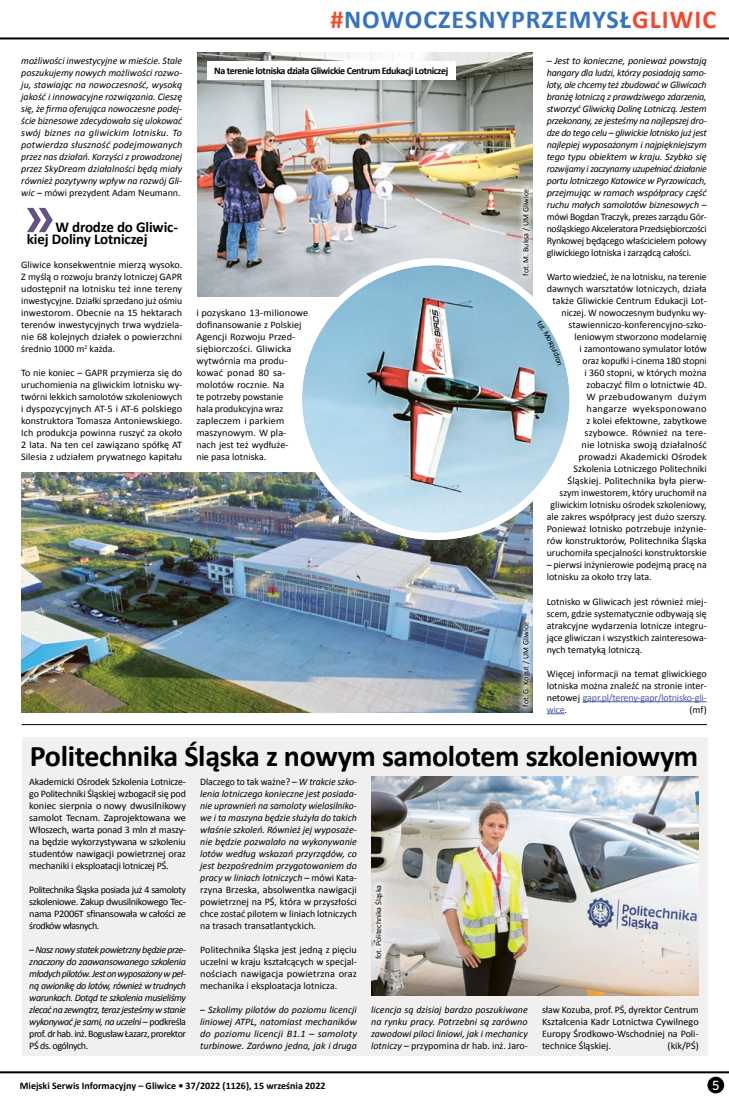
<style>
.page{position:relative;width:729px;height:1098px;background:#fff}
.page>*{position:absolute;margin:0;border:0;box-sizing:border-box;transform-origin:0 0}
.t1{font:700 30px "Calibri";letter-spacing:-.01em;color:#000}
.t2{font:700 26px "Calibri";letter-spacing:.04em;color:#3473bd}
.t3{font:700 15px/12px "Calibri";letter-spacing:-.01em;color:#000}
.t4{font:13px "Museo Sans 500";color:#fff}
.t5{font:10px/12px "Calibri";color:#000;text-align:justify}
.t6{font:italic 10px/12px "Calibri";color:#000;text-align:justify}
.t7{font:700 10px "Calibri";color:#000}
.t8{font:700 10px "Calibri";letter-spacing:-.04em;color:#000}
.t9{font:8px "Calibri";color:#000}
.s1{color:#f4472c}
.s2{font-style:normal}
.s3{color:#4c59a9}
</style>
<div class="page">
<hr style="left:0;top:37px;width:729px;height:2px;background:#000">
<hr style="left:0;top:1070px;width:729px;height:2px;background:#000">
<div style="left:707px;top:1076px;width:17px;height:16px;background:#000;border-radius:50%"></div>
<div style="left:22px;top:736px;width:685px;height:318px;background:#f1f0ef"></div>
<img style="left:371px;top:776px;width:327px;height:219px">
<svg style="left:27px;top:208px;width:26px;height:24px"></svg>
<hr style="left:583px;top:701px;width:123px;height:1px;background:#4c59a9">
<svg style="left:546px;top:713px;width:18px;height:1px"></svg>
<img style="left:197px;top:52px;width:335px;height:244px">
<img style="left:22px;top:472px;width:510px;height:240px">
<hr style="left:22px;top:723px;width:685px;height:1px;background:#000">
<div style="left:207px;top:61px;width:248px;height:18px;background:#fff"></div>
<img style="left:279px;top:251px;width:291px;height:304px">
<div style="left:516px;top:183px;width:20px;height:98px;background:#fff;opacity:.75"></div>
<div style="left:516px;top:615px;width:20px;height:97px;background:#fff;opacity:.75"></div>
<div style="left:367px;top:879px;width:21px;height:85px;background:#fff;opacity:.75"></div>
<svg style="left:536px;top:320px;width:25px;height:46px"></svg>
<h2 class="t2" style="left:330px;top:3px;width:387px"><span class="s1">#</span>NOWOCZESNYPRZEMYSŁ<span class="s1">GLIWIC</span></h2>
<p class="t6" style="left:21px;top:54px;width:162px">możliwości inwestycyjne w mieście. Stale poszukujemy nowych możliwości rozwo&shy;ju, stawiając na nowoczesność, wysoką jakość i innowacyjne rozwiązania. Cieszę się, że firma oferująca nowoczesne podej&shy;ście biznesowe zdecydowała się ulokować swój biznes na gliwickim lotnisku. To potwierdza słuszność podejmowanych przez nas działań. Korzyści z prowadzonej przez SkyDream działalności będą miały również pozytywny wpływ na rozwój Gli&shy;wic <span class="s2">– mówi prezydent Adam Neumann.</span></p>
<h3 class="t3" style="left:27px;top:221px;width:152px;text-indent:28px">W drodze do Gliwic&shy;kiej Doliny Lotniczej</h3>
<p class="t5" style="left:21px;top:259px;width:162px">Gliwice konsekwentnie mierzą wysoko.<br>Z myślą o rozwoju branży lotniczej GAPR udostępnił na lotnisku też inne tereny inwestycyjne. Działki sprzedano już ośmiu inwestorom. Obecnie na 15 hektarach terenów inwestycyjnych trwa wydziela&shy;nie 68 kolejnych działek o powierzchni średnio 1000 m<sup>2</sup> każda.</p>
<p class="t5" style="left:21px;top:367px;width:162px">To nie koniec – GAPR przymierza się do uruchomienia na gliwickim lotnisku wy&shy;twórni lekkich samolotów szkoleniowych i dyspozycyjnych AT-5 i AT-6 polskiego konstruktora Tomasza Antoniewskiego.<br>Ich produkcja powinna ruszyć za około 2 lata. Na ten cel zawiązano spółkę AT Silesia z udziałem prywatnego kapitału</p>
<p class="t6" style="left:546px;top:54px;width:161px"><span class="s2">–</span> Jest to konieczne, ponieważ powstają hangary dla ludzi, którzy posiadają samo&shy;loty, ale chcemy też zbudować w Gliwicach branżę lotniczą z prawdziwego zdarzenia, stworzyć Gliwicką Dolinę Lotniczą. Jestem przekonany, ze jesteśmy na najlepszej dro&shy;dze do tego celu – gliwickie lotnisko już jest najlepiej wyposażonym i najpiękniejszym tego typu obiektem w kraju. Szybko się rozwijamy i zaczynamy uzupełniać działanie portu lotniczego Katowice w Pyrzowicach, przejmując w ramach współpracy część ruchu małych samolotów biznesowych <span class="s2">– mówi Bogdan Traczyk, prezes zarządu Gór&shy;nośląskiego Akceleratora Przedsiębiorczości Rynkowej będącego właścicielem połowy gliwickiego lotniska i zarządcą całości.</span></p>
<p class="t5" style="left:546px;top:271px;width:161px;text-align:right">Warto wiedzieć, że na lotnisku, na terenie dawnych warsztatów lotniczych, działa także Gliwickie Centrum Edukacji Lot&shy;niczej. W nowoczesnym budynku wy&shy;stawienniczo-konferencyjno-szko&shy;leniowym stworzono modelarnię<br>i zamontowano symulator lotów<br>oraz kopułki i-cinema 180 stopni<br>i 360 stopni, w których można zobaczyć film o lotnictwie 4D.<br>W przebudowanym dużym hangarze wyeksponowano<br>z kolei efektowne, zabytkowe szybowce. Również na tere-<br>nie lotniska swoją działalność prowadzi Akademicki Ośrodek Szkolenia Lotniczego Politechniki Śląskiej. Politechnika była pierw&shy;szym inwestorem, który uruchomił na gliwickim lotnisku ośrodek szkoleniowy, ale zakres współpracy jest dużo szerszy.<br>Ponieważ lotnisko potrzebuje inżynie&shy;rów konstruktorów, Politechnika Śląska uruchomiła specjalności konstruktorskie</p>
<p class="t5" style="left:546px;top:559px;width:161px">– pierwsi inżynierowie podejmą pracę na lotnisku za około trzy lata.</p>
<p class="t5" style="left:546px;top:595px;width:161px">Lotnisko w Gliwicach jest również miej&shy;scem, gdzie systematycznie odbywają się atrakcyjne wydarzenia lotnicze integru&shy;jące gliwiczan i wszystkich zainteresowa&shy;nych tematyką lotniczą.</p>
<p class="t5" style="left:546px;top:667px;width:161px">Więcej informacji na temat gliwickiego lotniska można znaleźć na stronie inter&shy;netowej <span class="s3">gapr.pl/tereny-gapr/lotnisko-gli&shy;wice</span>.</p>
<p class="t8" style="left:214px;top:64px;width:235px">Na terenie lotniska działa Gliwickie Centrum Edukacji Lotniczej</p>
<p class="t9" style="left:521px;top:275px;width:88px;rotate:-90deg">fot. M. Buksa / UM Gliwice</p>
<p class="t5" style="left:196px;top:307px;width:113px;text-align:left">i pozyskano 13-milionowe dofinansowanie z Polskiej<br>Agencji Rozwoju Przed&shy;siębiorczości. Gliwicka wytwórnia ma produ&shy;kować ponad 80 sa&shy;molotów rocznie. Na<br>te potrzeby powstanie<br>hala produkcyjna wraz zapleczem i parkiem maszynowym. W pla&shy;nach jest też wydłuże-<br>nie pasa lotniska.</p>
<p class="t9" style="left:521px;top:706px;width:86px;rotate:-90deg">fot. G. Kogut / UM Gliwice</p>
<p class="t5" style="left:689px;top:703px;width:19px">(mf)</p>
<h1 class="t1" style="left:30px;top:736px;width:670px">Politechnika Śląska z nowym samolotem szkoleniowym</h1>
<p class="t5" style="left:29px;top:775px;width:158px">Akademicki Ośrodek Szkolenia Lotnicze&shy;go Politechniki Śląskiej wzbogacił się pod koniec sierpnia o nowy dwusilnikowy samolot Tecnam. Zaprojektowana we Włoszech, warta ponad 3 mln zł maszy&shy;na będzie wykorzystywana w szkoleniu studentów nawigacji powietrznej oraz mechaniki i eksploatacji lotniczej PŚ.</p>
<p class="t5" style="left:29px;top:883px;width:158px">Politechnika Śląska posiada już 4 samoloty szkoleniowe. Zakup dwusilnikowego Tec&shy;nama P2006T sfinansowała w całości ze środków własnych.</p>
<p class="t6" style="left:29px;top:942px;width:158px"><span class="s2">–</span> Nasz nowy statek powietrzny będzie prze&shy;znaczony do zaawansowanego szkolenia młodych pilotów. Jest on wyposażony w peł&shy;ną awionikę do lotów, również w trudnych warunkach. Dotąd te szkolenia musieliśmy zlecać na zewnątrz, teraz jesteśmy w stanie wykonywać je sami, na uczelni <span class="s2">– podkreśla prof. dr hab. inż. Bogusław Łazarz, prorektor PŚ ds. ogólnych.</span></p>
<p class="t6" style="left:200px;top:774px;width:158px"><span class="s2">Dlaczego to tak ważne? –</span> W trakcie szko&shy;lenia lotniczego konieczne jest posiada&shy;nie uprawnień na samoloty wielosilniko&shy;we i ta maszyna będzie służyła do takich właśnie szkoleń. Również jej wyposaże&shy;nie będzie pozwalało na wykonywanie lotów według wskazań przyrządów, co jest bezpośrednim przygotowaniem do pracy w liniach lotniczych <span class="s2">– mówi Kata&shy;rzyna Brzeska, absolwentka nawigacji powietrznej na PŚ, która w przyszłości chce zostać pilotem w liniach lotniczych na trasach transatlantyckich.</span></p>
<p class="t5" style="left:200px;top:943px;width:158px">Politechnika Śląska jest jedną z pięciu uczelni w kraju kształcących w specjal&shy;nościach nawigacja powietrzna oraz mechanika i eksploatacja lotnicza.</p>
<p class="t6" style="left:200px;top:1002px;width:158px"><span class="s2">–</span> Szkolimy pilotów do poziomu licencji liniowej ATPL, natomiast mechaników do poziomu licencji B1.1 – samoloty turbinowe. Zarówno jedna, jak i druga</p>
<p class="t6" style="left:371px;top:1002px;width:158px">licencja są dzisiaj bardzo poszukiwane na rynku pracy. Potrzebni są zarówno zawodowi piloci liniowi, jak i mechanicy lotniczy <span class="s2">– przypomina dr hab. inż. Jaro-</span></p>
<p class="t5" style="left:542px;top:1003px;width:158px">sław Kozuba, prof. PŚ, dyrektor Centrum Kształcenia Kadr Lotnictwa Cywilnego Europy Środkowo-Wschodniej na Poli&shy;technice Śląskiej.</p>
<p class="t9" style="left:373px;top:958px;width:76px;rotate:-90deg">fot. Politechnika Śląska</p>
<p class="t5" style="left:667px;top:1039px;width:33px">(kik/PŚ)</p>
<p class="t7" style="left:20px;top:1079px;width:307px">Miejski Serwis Informacyjny – Gliwice • 37/2022 (1126), 15 września 2022</p>
<h3 class="t4" style="left:712px;top:1077px;width:9px">5</h3>
</div>
